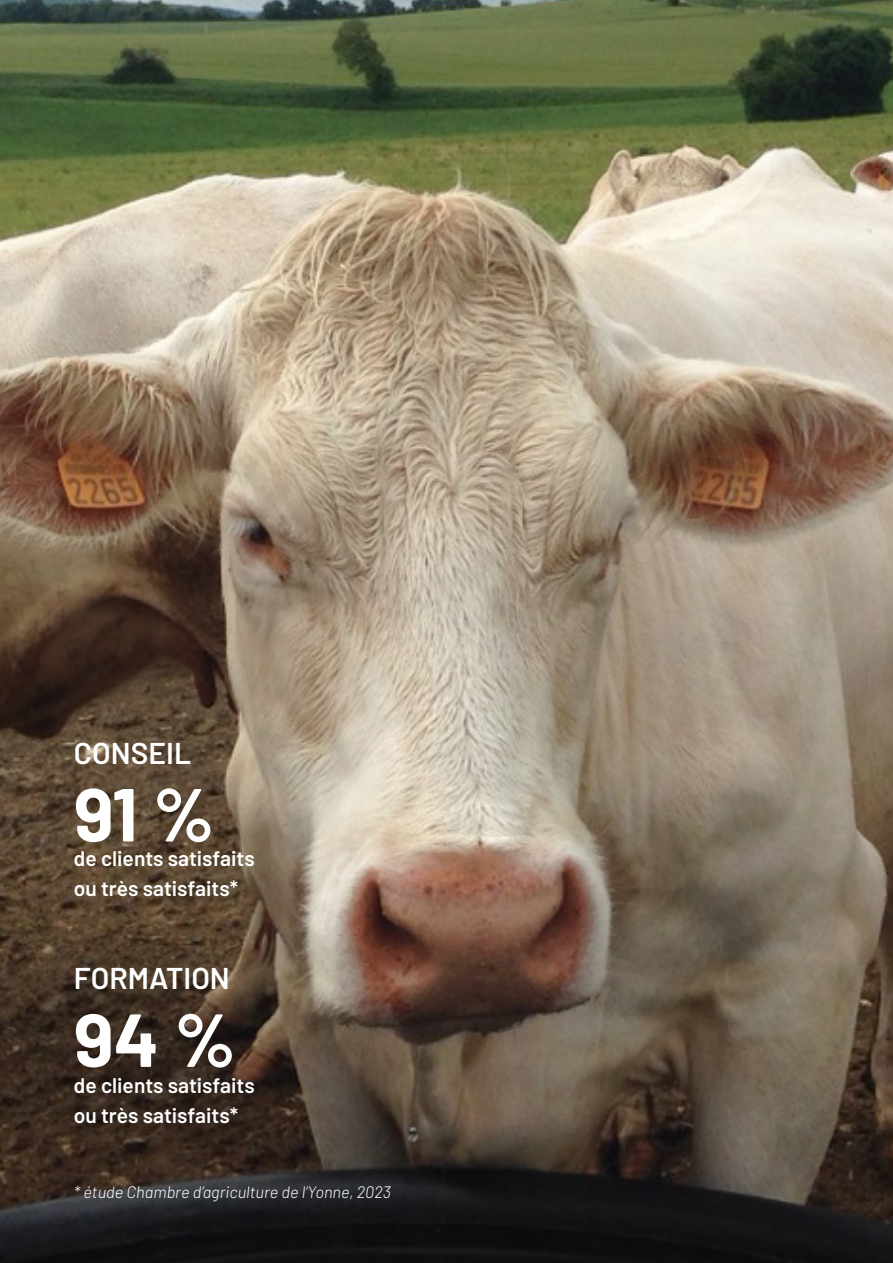
<style>
.page{position:relative;width:893px;height:1263px;background:#fff}
.page>*{position:absolute;margin:0;border:0;box-sizing:border-box;transform-origin:0 0}
.TITRAILLE_BIS{font:700 75px "Barlow";color:#fff}
.INFOS{font:600 30px "Barlow";color:#fff}
.INFOS-2{font:600 21px/30px "Barlow";color:#fff}
.INFOS-3{font:italic 300 16.5px "Barlow";color:#fff}
</style>
<div class="page">
<img style="left:0;top:0;width:893px;height:1263px">
<p class="INFOS" style="left:74px;top:735px;width:119px">CONSEIL</p>
<p class="TITRAILLE_BIS" style="left:74px;top:768px;width:142px">91 %</p>
<p class="INFOS-2" style="left:74px;top:843px;width:182px">de clients satisfaits ou très satisfaits*</p>
<p class="INFOS" style="left:74px;top:959px;width:157px">FORMATION</p>
<p class="TITRAILLE_BIS" style="left:74px;top:993px;width:164px">94 %</p>
<p class="INFOS-2" style="left:74px;top:1070px;width:182px">de clients satisfaits</p>
<p class="INFOS-2" style="left:74px;top:1100px;width:166px">ou très satisfaits*</p>
<p class="INFOS-3" style="left:74px;top:1182px;width:318px">* étude Chambre d’agriculture de l’Yonne, 2023</p>
</div>
